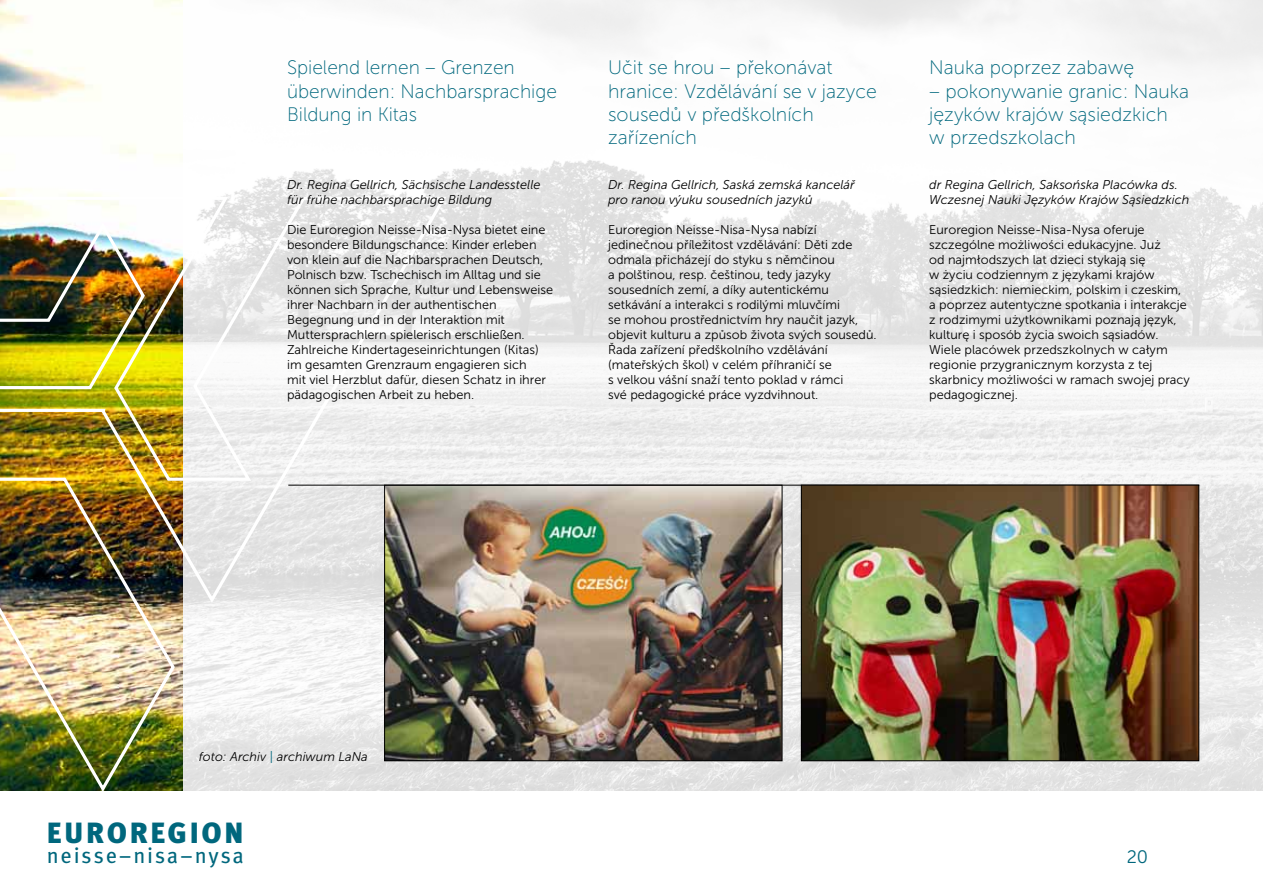
<style>
.page{position:relative;width:1263px;height:893px;background:#fff}
.page>*{position:absolute;margin:0;border:0;box-sizing:border-box;transform-origin:0 0}
.t1{font:900 29.25px "Meta Pro";letter-spacing:.09em;color:#00677d}
.t2{font:21.75px "Meta Pro";letter-spacing:.075em;color:#00677d}
.t3{font:19.5px/23.4px "Museo Sans 100";color:#00677d}
.t4{font:18px "Museo Sans 300";color:#00677d}
.t5{font:12.75px/15px "Museo Sans 300";color:#000}
.t6{font:italic 12.75px/15px "Museo Sans 300";color:#000}
.s1{color:#00677d}
</style>
<div class="page">
<img style="left:234px;top:0;width:1029px;height:791px">
<img style="left:0;top:0;width:183px;height:194px">
<img style="left:0;top:194px;width:449px;height:597px">
<img style="left:384px;top:484px;width:399px;height:277px">
<hr style="left:288px;top:485px;width:911px;height:1px;background:#000">
<img style="left:800px;top:484px;width:399px;height:277px">
<h3 class="t3" style="left:287px;top:56px;width:271px">Spielend lernen – Grenzen überwinden: Nachbarsprachige<br>Bildung in Kitas</h3>
<p class="t6" style="left:287px;top:178px;width:255px">Dr. Regina Gellrich, Sächsische Landesstelle für frühe nachbarsprachige Bildung</p>
<p class="t5" style="left:287px;top:223px;width:268px">Die Euroregion Neisse-Nisa-Nysa bietet eine besondere Bildungschance: Kinder erleben von klein auf die Nachbarsprachen Deutsch, Polnisch bzw. Tschechisch im Alltag und sie können sich Sprache, Kultur und Lebensweise ihrer Nachbarn in der authentischen Begegnung und in der Interaktion mit Muttersprachlern spielerisch erschließen.<br>Zahlreiche Kindertageseinrichtungen (Kitas) im gesamten Grenzraum engagieren sich<br>mit viel Herzblut dafür, diesen Schatz in ihrer pädagogischen Arbeit zu heben.</p>
<h3 class="t3" style="left:608px;top:56px;width:270px">Učit se hrou – překonávat hranice: Vzdělávání se v jazyce sousedů v předškolních zařízeních</h3>
<p class="t6" style="left:608px;top:178px;width:248px">Dr. Regina Gellrich, Saská zemská kancelář pro ranou výuku sousedních jazyků</p>
<p class="t5" style="left:608px;top:223px;width:270px">Euroregion Neisse-Nisa-Nysa nabízí jedinečnou příležitost vzdělávání: Děti zde odmala přicházejí do styku s němčinou<br>a polštinou, resp. češtinou, tedy jazyky sousedních zemí, a díky autentickému setkávání a interakci s rodilými mluvčími<br>se mohou prostřednictvím hry naučit jazyk, objevit kulturu a způsob života svých sousedů.<br>Řada zařízení předškolního vzdělávání (mateřských škol) v celém příhraničí se<br>s velkou vášní snaží tento poklad v rámci<br>své pedagogické práce vyzdvihnout.</p>
<h3 class="t3" style="left:929px;top:56px;width:207px">N auka poprzez zabawę</h3>
<h3 class="t3" style="left:929px;top:79px;width:261px">– pokonywanie granic: Nauka języków krajów sąsiedzkich<br>w przedszkolach</h3>
<p class="t6" style="left:929px;top:178px;width:262px">dr Regina Gellrich, Saksońska Placówka ds.<br>Wczesnej Nauki Języków Krajów Sąsiedzkich</p>
<p class="t5" style="left:929px;top:223px;width:262px">Euroregion Neisse-Nisa-Nysa oferuje szczególne możliwości edukacyjne. Już<br>od najmłodszych lat dzieci stykają się<br>w życiu codziennym z językami krajów sąsiedzkich: niemieckim, polskim i czeskim, a poprzez autentyczne spotkania i interakcje z rodzimymi użytkownikami poznają język, kulturę i sposób życia swoich sąsiadów.<br>Wiele placówek przedszkolnych w całym regionie przygranicznym korzysta z tej skarbnicy możliwości w ramach swojej pracy pedagogicznej.</p>
<p class="t6" style="left:199px;top:749px;width:171px">foto: Archiv <span class="s1">|</span> archiwum LaNa</p>
<h1 class="t1" style="left:47px;top:814px;width:198px">EUROREGION</h1>
<h2 class="t2" style="left:47px;top:842px;width:199px">neisse–nisa–nysa</h2>
<h3 class="t4" style="left:1127px;top:847px;width:23px">20</h3>
</div>
